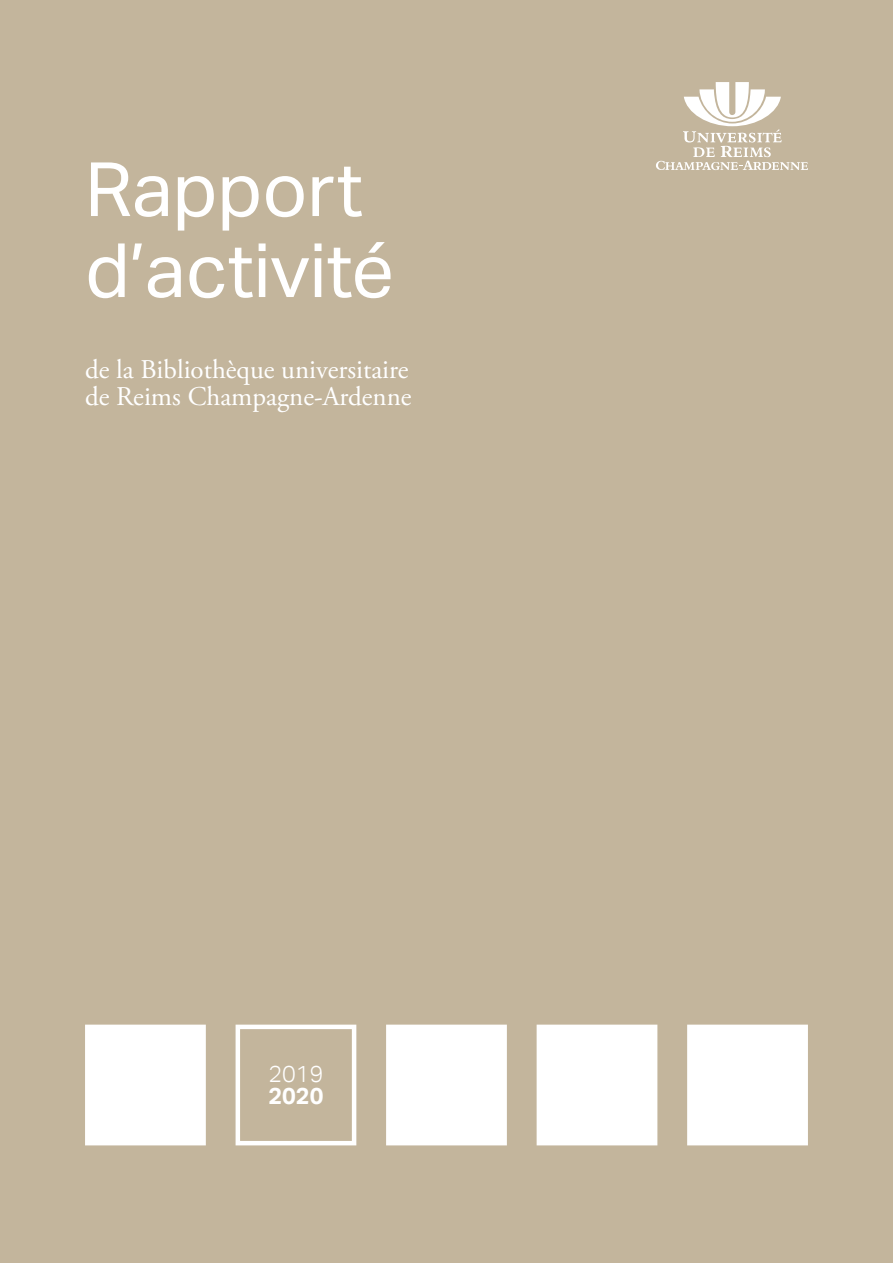
<style>
.page{position:relative;width:893px;height:1263px;background:#c3b59c}
.page>*{position:absolute;margin:0;border:0;box-sizing:border-box;transform-origin:0 0}
.RAPACT19_Titre_1{font:75px "Aktiv Grotesk";color:#fff}
.RAPACT19_Chapô{font:27px "Adobe Garamond Pro";color:#fff}
.RAPACT19_Millésime{font:300 23.25px "Aktiv Grotesk";color:#fff}
.RAPACT19_Millésime-2{font:700 23.25px "Aktiv Grotesk";color:#fff}
</style>
<div class="page">
<svg style="left:656px;top:82px;width:152px;height:88px"></svg>
<div style="left:85px;top:1025px;width:121px;height:120px;background:#fff"></div>
<div style="left:386px;top:1025px;width:121px;height:120px;background:#fff"></div>
<div style="left:537px;top:1025px;width:120px;height:120px;background:#fff"></div>
<div style="left:687px;top:1025px;width:121px;height:120px;background:#fff"></div>
<div style="left:236px;top:1025px;width:120px;height:120px;border:4px solid #fff"></div>
<p class="RAPACT19_Titre_1" style="left:85px;top:146px;width:279px">Rapport</p>
<p class="RAPACT19_Titre_1" style="left:85px;top:227px;width:311px">d’activité</p>
<p class="RAPACT19_Chapô" style="left:85px;top:353px;width:325px">de la Bibliothèque universitaire</p>
<p class="RAPACT19_Chapô" style="left:85px;top:380px;width:328px">de Reims Champagne-Ardenne</p>
<p class="RAPACT19_Millésime" style="left:268px;top:1061px;width:56px">2019</p>
<p class="RAPACT19_Millésime-2" style="left:268px;top:1083px;width:56px">2020</p>
</div>
